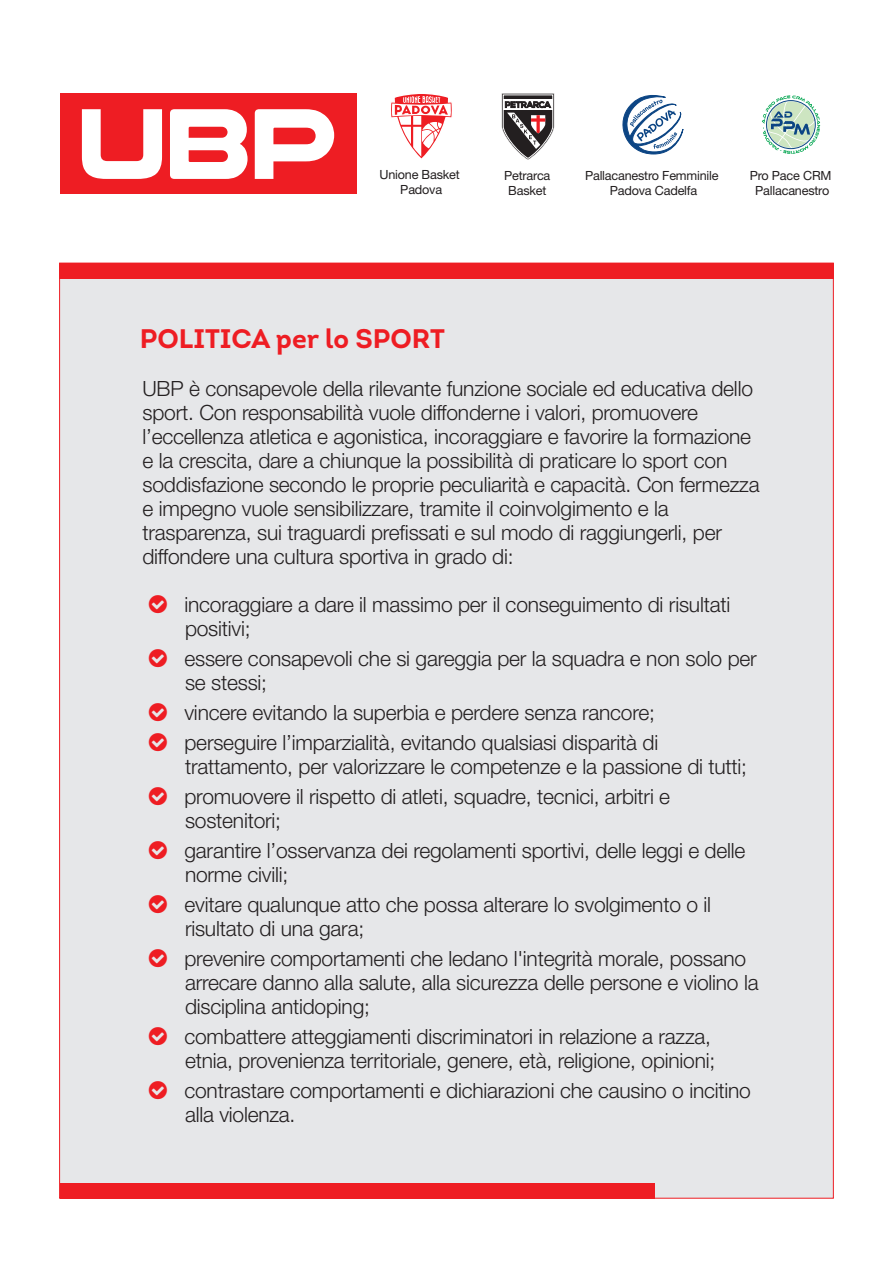
<style>
.page{position:relative;width:893px;height:1263px;background:#fff}
.page>*{position:absolute;margin:0;border:0;box-sizing:border-box;transform-origin:0 0}
.t1{font:26.85px "Intro Bold Caps";color:#ee1d23}
.t2{font:300 21px/24px "Helvetica Neue LT Std";letter-spacing:-.01em;color:#231f20}
.t3{font:12.6px/14.7px "Helvetica Neue LT Std";letter-spacing:-.015em;color:#231f20;text-align:center}
.s1{font-family:"Intro";font-weight:700}
</style>
<div class="page">
<div style="left:59px;top:263px;width:775px;height:935px;background:#e6e7e9;border:1px solid #ee1d23"></div>
<div style="left:60px;top:1183px;width:595px;height:15px;background:#ee1d23"></div>
<div style="left:60px;top:263px;width:774px;height:15px;background:#ee1d23"></div>
<div style="left:60px;top:94px;width:296px;height:100px;background:#ee1d23"></div>
<svg style="left:82px;top:109px;width:80px;height:70px"></svg>
<svg style="left:170px;top:109px;width:78px;height:70px"></svg>
<svg style="left:255px;top:109px;width:79px;height:70px"></svg>
<svg style="left:391px;top:94px;width:61px;height:65px"></svg>
<svg style="left:502px;top:93px;width:52px;height:67px"></svg>
<svg style="left:622px;top:95px;width:62px;height:59px"></svg>
<svg style="left:762px;top:95px;width:58px;height:59px"></svg>
<p class="t3" style="left:379px;top:167px;width:82px">Unione Basket<br>Padova</p>
<p class="t3" style="left:504px;top:168px;width:48px">Petrarca<br>Basket</p>
<p class="t3" style="left:585px;top:168px;width:135px">Pallacanestro Femminile<br>Padova Cadelfa</p>
<p class="t3" style="left:750px;top:168px;width:83px">Pro Pace CRM<br>Pallacanestro</p>
<p class="t1" style="left:140px;top:321px;width:307px">POLITICA <span class="s1">per lo</span> SPORT</p>
<p class="t2" style="left:142px;top:376px;width:619px">UBP è consapevole della rilevante funzione sociale ed educativa dello sport. Con responsabilità vuole diffonderne i valori, promuovere l’eccellenza atletica e agonistica, incoraggiare e favorire la formazione e la crescita, dare a chiunque la possibilità di praticare lo sport con soddisfazione secondo le proprie peculiarità e capacità. Con fermezza e impegno vuole sensibilizzare, tramite il coinvolgimento e la trasparenza, sui traguardi prefissati e sul modo di raggiungerli, per diffondere una cultura sportiva in grado di:</p>
<p class="t2" style="left:184px;top:592px;width:547px">incoraggiare a dare il massimo per il conseguimento di risultati positivi;</p>
<p class="t2" style="left:184px;top:646px;width:574px">essere consapevoli che si gareggia per la squadra e non solo per se stessi;</p>
<p class="t2" style="left:184px;top:697px;width:475px;line-height:30px">vincere evitando la superbia e perdere senza rancore; perseguire l’imparzialità, evitando qualsiasi disparità di</p>
<p class="t2" style="left:184px;top:751px;width:564px;line-height:30px">trattamento, per valorizzare le competenze e la passione di tutti; promuovere il rispetto di atleti, squadre, tecnici, arbitri e</p>
<p class="t2" style="left:184px;top:805px;width:562px;line-height:30px">sostenitori;<br>garantire l’osservanza dei regolamenti sportivi, delle leggi e delle</p>
<p class="t2" style="left:184px;top:859px;width:528px;line-height:30px">norme civili;<br>evitare qualunque atto che possa alterare lo svolgimento o il</p>
<p class="t2" style="left:184px;top:913px;width:563px;line-height:30px">risultato di una gara;<br>prevenire comportamenti che ledano l'integrità morale, possano</p>
<p class="t2" style="left:185px;top:970px;width:575px">arrecare danno alla salute, alla sicurezza delle persone e violino la disciplina antidoping;</p>
<p class="t2" style="left:184px;top:1024px;width:532px">combattere atteggiamenti discriminatori in relazione a razza, etnia, provenienza territoriale, genere, età, religione, opinioni;</p>
<p class="t2" style="left:184px;top:1078px;width:568px">contrastare comportamenti e dichiarazioni che causino o incitino alla violenza.</p>
</div>
